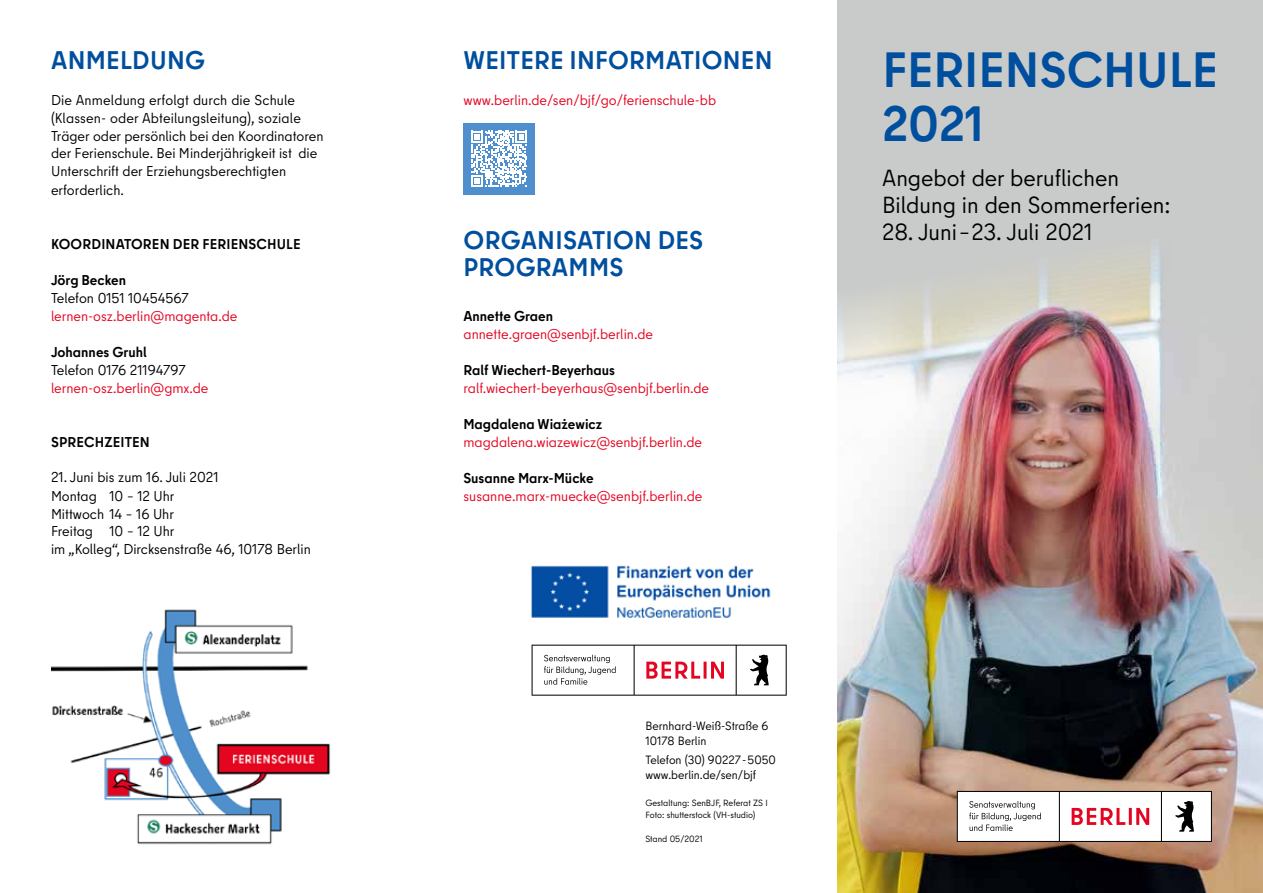
<style>
.page{position:relative;width:1263px;height:893px;background:#fff}
.page>*{position:absolute;margin:0;border:0;box-sizing:border-box;transform-origin:0 0}
.t1{font:700 49.5px/54px "Berlin Type";color:#004f9f}
.t2{font:700 25.5px "Berlin Type";letter-spacing:.01em;color:#004f9f}
.t3{font:23.25px/27px "Berlin Type";color:#000}
.t4{font:14.25px/18px "Berlin Type";color:#000}
.t5{font:14.25px "Berlin Type";color:#e40521}
.t6{font:700 14.25px "Berlin Type";color:#000}
.t7{font:12px/15px "Berlin Type";color:#000}
.t8{font:9px/12px "Berlin Type";color:#000}
</style>
<div class="page">
<div style="left:838px;top:0;width:425px;height:893px;background:#c9cbca"></div>
<svg style="left:532px;top:645px;width:255px;height:51px"></svg>
<img style="left:838px;top:246px;width:425px;height:647px">
<svg style="left:957px;top:791px;width:255px;height:51px;background:#e0d5d6"></svg>
<img style="left:51px;top:609px;width:279px;height:236px">
<div style="left:463px;top:123px;width:72px;height:71px;background:#4f8fcd"></div>
<svg style="left:471px;top:131px;width:56px;height:56px"></svg>
<img style="left:1117px;top:334px;width:43px;height:162px">
<img style="left:531px;top:565px;width:240px;height:53px">
<h2 class="t2" style="left:51px;top:44px;width:156px">ANMELDUNG</h2>
<p class="t4" style="left:51px;top:91px;width:274px">Die Anmeldung erfolgt durch die Schule (Klassen- oder Abteilungsleitung), soziale Träger oder persönlich bei den Koordinatoren der Ferienschule. Bei Minderjährigkeit ist die Unterschrift der Erziehungsberechtigten erforderlich.</p>
<p class="t6" style="left:51px;top:235px;width:251px">KOORDINATOREN DER FERIENSCHULE</p>
<p class="t6" style="left:51px;top:271px;width:77px">Jörg Becken</p>
<p class="t4" style="left:51px;top:289px;width:139px">Telefon 0151 10454567</p>
<p class="t5" style="left:51px;top:307px;width:188px">lernen-osz.berlin@magenta.de</p>
<p class="t6" style="left:51px;top:343px;width:97px">Johannes Gruhl</p>
<p class="t4" style="left:51px;top:361px;width:136px">Telefon 0176 21194797</p>
<p class="t5" style="left:51px;top:379px;width:159px">lernen-osz.berlin@gmx.de</p>
<p class="t6" style="left:51px;top:433px;width:100px">SPRECHZEITEN</p>
<p class="t4" style="left:51px;top:469px;width:261px">21. Juni bis zum 16. Juli 2021<br>Montag 10 – 12 Uhr<br>Mittwoch 14 – 16 Uhr<br>Freitag 10 – 12 Uhr<br>im „Kolleg“, Dircksenstraße 46, 10178 Berlin</p>
<h2 class="t2" style="left:464px;top:44px;width:310px">WEITERE INFORMATIONEN</h2>
<p class="t5" style="left:463px;top:91px;width:254px">www.berlin.de/sen/bjf/go/ferienschule-bb</p>
<h1 class="t1" style="left:882px;top:43px;width:337px">FERIENSCHULE<br>2021</h1>
<h3 class="t3" style="left:882px;top:165px;width:290px">Angebot der beruflichen<br>Bildung in den Sommerferien:</h3>
<h2 class="t2" style="left:464px;top:224px;width:241px">ORGANISATION DES</h2>
<h3 class="t3" style="left:882px;top:219px;width:212px">28. Juni–23. Juli 2021</h3>
<h2 class="t2" style="left:464px;top:251px;width:162px">PROGRAMMS</h2>
<p class="t6" style="left:463px;top:307px;width:91px">Annette Graen</p>
<p class="t5" style="left:463px;top:325px;width:191px">annette.graen@senbjf.berlin.de</p>
<p class="t6" style="left:463px;top:361px;width:153px">Ralf Wiechert-Beyerhaus</p>
<p class="t5" style="left:463px;top:379px;width:247px">ralf.wiechert-beyerhaus@senbjf.berlin.de</p>
<p class="t6" style="left:463px;top:415px;width:140px">Magdalena Wiażewicz</p>
<p class="t5" style="left:463px;top:433px;width:240px">magdalena.wiazewicz@senbjf.berlin.de</p>
<p class="t6" style="left:463px;top:469px;width:132px">Susanne Marx-Mücke</p>
<p class="t5" style="left:463px;top:487px;width:240px">susanne.marx-muecke@senbjf.berlin.de</p>
<p class="t7" style="left:645px;top:718px;width:124px">Bernhard-Weiß-Straße 6<br>10178 Berlin</p>
<p class="t7" style="left:645px;top:752px;width:132px">Telefon (30) 90227-5050 www.berlin.de/sen/bjf</p>
<p class="t8" style="left:645px;top:797px;width:124px">Gestaltung: SenBJF, Referat ZS I<br>Foto: shutterstock (VH-studio)</p>
<p class="t8" style="left:645px;top:833px;width:59px">Stand 05/2021</p>
</div>
